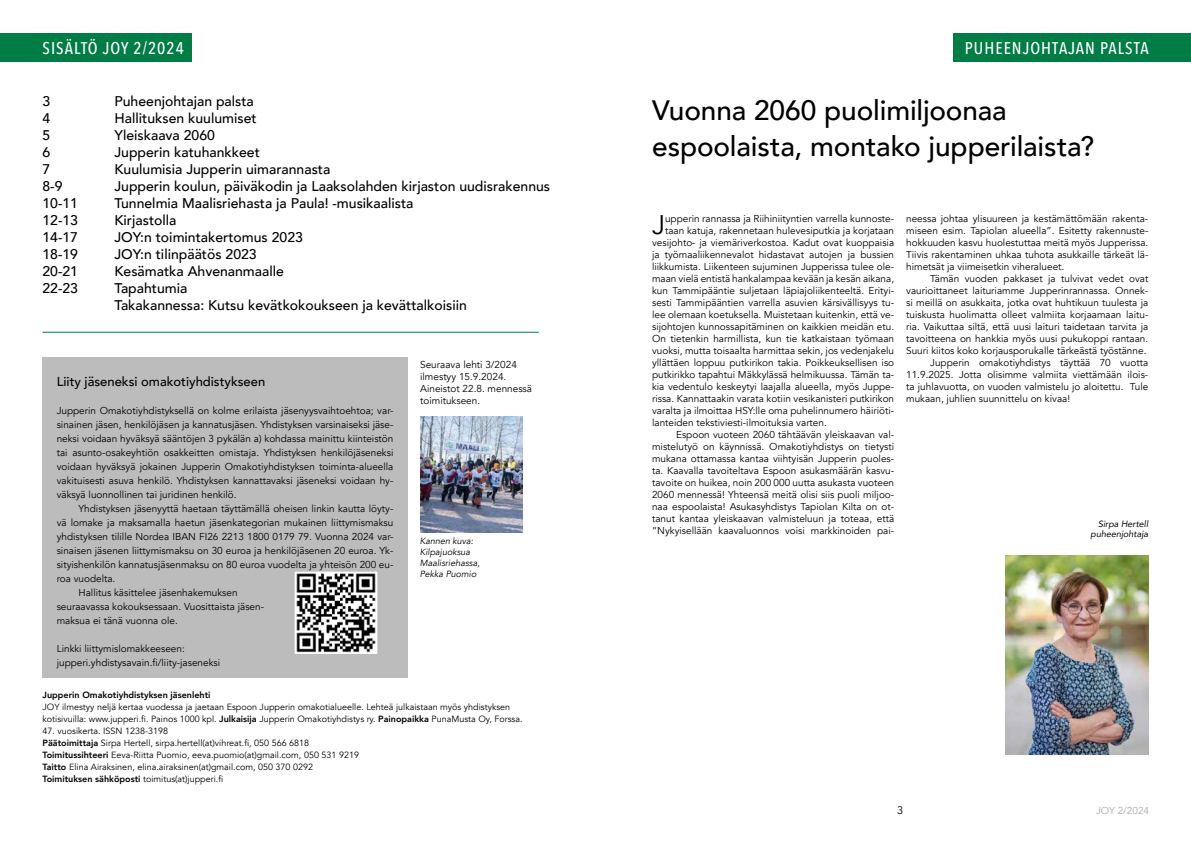
<style>
.page{position:relative;width:1191px;height:842px;background:#fff}
.page>*{position:absolute;margin:0;border:0;box-sizing:border-box;transform-origin:0 0}
.t1{font:500 28px/36px "Avenir";letter-spacing:-.005em;color:#000}
.t2{font:26.9px "Avenir";color:#000}
.t3{font:500 17px "Avenir Next Condensed";letter-spacing:.06em;color:#fff}
.t4{font:500 14px/17px "Avenir";color:#000}
.t5{font:500 13px "Avenir";color:#000}
.t6{font:11px "Avenir";color:#000}
.t7{font:10px/14px "Avenir";color:#000;text-align:justify}
.t8{font:10px "Avenir";color:#ada9a7}
.t9{font:9px/12px "Avenir";color:#000}
.t10{font:italic 9px/10.8px "Avenir";color:#000}
.t11{font:800 9px "Avenir";color:#000}
.t12{font:italic 9px/10.8px "Avenir";color:#000;text-align:right}
.s1{font-weight:800}
</style>
<div class="page">
<div style="left:953px;top:33px;width:238px;height:29px;background:#007c45"></div>
<div style="left:0;top:33px;width:191px;height:29px;background:#007c45"></div>
<div style="left:43px;top:358px;width:364px;height:320px;background:#bcbcbc"></div>
<hr style="left:43px;top:332px;width:496px;height:1px;background:#007c45">
<img style="left:295px;top:571px;width:83px;height:82px">
<img style="left:1005px;top:555px;width:144px;height:200px">
<img style="left:420px;top:417px;width:103px;height:116px">
<h3 class="t3" style="left:43px;top:38px;width:143px">SISÄLTÖ JOY 2/2024</h3>
<h3 class="t3" style="left:965px;top:38px;width:185px">PUHEENJOHTAJAN PALSTA</h3>
<h3 class="t4" style="left:43px;top:92px;width:9px">3</h3>
<h3 class="t4" style="left:115px;top:92px;width:141px">Puheenjohtajan palsta</h3>
<h3 class="t4" style="left:43px;top:109px;width:9px">4</h3>
<h3 class="t4" style="left:115px;top:109px;width:144px">Hallituksen kuulumiset</h3>
<h3 class="t4" style="left:43px;top:126px;width:9px">5</h3>
<h3 class="t4" style="left:115px;top:126px;width:102px">Yleiskaava 2060</h3>
<h3 class="t4" style="left:43px;top:143px;width:9px">6</h3>
<h3 class="t4" style="left:115px;top:143px;width:147px">Jupperin katuhankkeet</h3>
<h3 class="t4" style="left:43px;top:160px;width:9px">7</h3>
<h3 class="t4" style="left:115px;top:160px;width:217px">Kuulumisia Jupperin uimarannasta</h3>
<h3 class="t4" style="left:43px;top:177px;width:21px">8-9</h3>
<h3 class="t4" style="left:115px;top:177px;width:437px">Jupperin koulun, päiväkodin ja Laaksolahden kirjaston uudisrakennus</h3>
<h3 class="t4" style="left:43px;top:194px;width:37px">10-11</h3>
<h3 class="t4" style="left:115px;top:194px;width:300px">Tunnelmia Maalisriehasta ja Paula! -musikaalista</h3>
<h3 class="t4" style="left:43px;top:211px;width:37px">12-13</h3>
<h3 class="t4" style="left:115px;top:211px;width:63px">Kirjastolla</h3>
<h3 class="t4" style="left:43px;top:228px;width:37px">14-17</h3>
<h3 class="t4" style="left:115px;top:228px;width:190px">JOY:n toimintakertomus 2023</h3>
<h3 class="t4" style="left:43px;top:245px;width:37px">18-19</h3>
<h3 class="t4" style="left:115px;top:245px;width:144px">JOY:n tilinpäätös 2023</h3>
<h3 class="t4" style="left:43px;top:262px;width:37px">20-21</h3>
<h3 class="t4" style="left:114px;top:262px;width:171px">Kesämatka Ahvenanmaalle</h3>
<h3 class="t4" style="left:43px;top:279px;width:37px">22-23</h3>
<h3 class="t4" style="left:115px;top:279px;width:354px">Tapahtumia<br>Takakannessa: Kutsu kevätkokoukseen ja kevättalkoisiin</h3>
<h3 class="t5" style="left:57px;top:370px;width:210px">Liity jäseneksi omakotiyhdistykseen</h3>
<p class="t7" style="left:57px;top:403px;width:338px">Jupperin Omakotiyhdistyksellä on kolme erilaista jäsenyysvaihtoehtoa; var&shy;sinainen jäsen, henkilöjäsen ja kannatusjäsen. Yhdistyksen varsinaiseksi jäse&shy;neksi voidaan hyväksyä sääntöjen 3 pykälän a) kohdassa mainittu kiinteistön tai asunto-osakeyhtiön osakkeitten omistaja. Yhdistyksen henkilöjäseneksi voidaan hyväksyä jokainen Jupperin Omakotiyhdistyksen toiminta-alueella vakituisesti asuva henkilö. Yhdistyksen kannattavaksi jäseneksi voidaan hy&shy;väksyä luonnollinen tai juridinen henkilö.</p>
<p class="t7" style="left:79px;top:501px;width:316px">Yhdistyksen jäsenyyttä haetaan täyttämällä oheisen linkin kautta löyty-</p>
<p class="t7" style="left:57px;top:515px;width:338px">vä lomake ja maksamalla haetun jäsenkategorian mukainen liittymismaksu</p>
<p class="t7" style="left:57px;top:529px;width:338px">yhdistyksen tilille Nordea IBAN FI26 2213 1800 0179 79. Vuonna 2024 var-</p>
<p class="t7" style="left:57px;top:543px;width:338px">sinaisen jäsenen liittymismaksu on 30 euroa ja henkilöjäsenen 20 euroa. Yk-</p>
<p class="t7" style="left:57px;top:557px;width:338px">sityishenkilön kannatusjäsenmaksu on 80 euroa vuodelta ja yhteisön 200 eu-</p>
<p class="t7" style="left:57px;top:571px;width:60px">roa vuodelta.</p>
<p class="t7" style="left:79px;top:585px;width:161px">Hallitus käsittelee jäsenhakemuksen</p>
<p class="t7" style="left:57px;top:599px;width:209px">seuraavassa kokouksessaan. Vuosittaista jäsen-</p>
<p class="t7" style="left:57px;top:613px;width:123px">maksua ei tänä vuonna ole.</p>
<p class="t7" style="left:57px;top:641px;width:165px">Linkki liittymislomakkeeseen: jupperi.yhdistysavain.fi/liity-jaseneksi</p>
<p class="t7" style="left:420px;top:358px;width:113px;line-height:12px;text-align:left">Seuraava lehti 3/2024 ilmestyy 15.9.2024.<br>Aineistot 22.8. mennessä toimitukseen.</p>
<p class="t10" style="left:420px;top:536px;width:62px">Kannen kuva:<br>Kilpajuoksua<br>Maalisriehassa,<br>Pekka Puomio</p>
<p class="t11" style="left:43px;top:688px;width:170px">Jupperin Omakotiyhdistyksen jäsenlehti</p>
<p class="t9" style="left:43px;top:701px;width:481px">JOY ilmestyy neljä kertaa vuodessa ja jaetaan Espoon Jupperin omakotialueelle. Lehteä julkaistaan myös yhdistyksen kotisivuilla: www.jupperi.fi. Painos 1000 kpl. <span class="s1">Julkaisija</span> Jupperin Omakotiyhdistys ry. <span class="s1">Painopaikka</span> PunaMusta Oy, Forssa.</p>
<p class="t9" style="left:43px;top:725px;width:318px">47. vuosikerta. ISSN 1238-3198<br><span class="s1">Päätoimittaja</span> Sirpa Hertell, sirpa.hertell(at)vihreat.fi, 050 566 6818<br><span class="s1">Toimitussihteeri</span> Eeva-Riitta Puomio, eeva.puomio(at)gmail.com, 050 531 9219<br><span class="s1">Taitto</span> Elina Airaksinen, elina.airaksinen(at)gmail.com, 050 370 0292<br><span class="s1">Toimituksen sähköposti</span> toimitus(at)jupperi.fi</p>
<h1 class="t1" style="left:652px;top:91px;width:443px">Vuonna 2060 puolimiljoonaa espoolaista, montako jupperilaista?</h1>
<h2 class="t2" style="left:652px;top:209px;width:14px">J</h2>
<p class="t7" style="left:665px;top:212px;width:231px">upperin rannassa ja Riihiniityntien varrella kunnoste-</p>
<p class="t7" style="left:665px;top:224px;width:231px">taan katuja, rakennetaan hulevesiputkia ja korjataan</p>
<p class="t7" style="left:652px;top:236px;width:244px">vesijohto- ja viemäriverkostoa. Kadut ovat kuoppaisia</p>
<p class="t7" style="left:652px;top:248px;width:244px">ja työmaaliikennevalot hidastavat autojen ja bussien</p>
<p class="t7" style="left:652px;top:260px;width:244px">liikkumista. Liikenteen sujuminen Jupperissa tulee ole-</p>
<p class="t7" style="left:652px;top:272px;width:244px">maan vielä entistä hankalampaa kevään ja kesän aikana,</p>
<p class="t7" style="left:652px;top:284px;width:244px">kun Tammipääntie suljetaan läpiajoliikenteeltä. Erityi-</p>
<p class="t7" style="left:652px;top:296px;width:244px">sesti Tammipääntien varrella asuvien kärsivällisyys tu-</p>
<p class="t7" style="left:652px;top:308px;width:244px">lee olemaan koetuksella. Muistetaan kuitenkin, että ve-</p>
<p class="t7" style="left:652px;top:320px;width:244px">sijohtojen kunnossapitäminen on kaikkien meidän etu.</p>
<p class="t7" style="left:652px;top:332px;width:244px">On tietenkin harmillista, kun tie katkaistaan työmaan</p>
<p class="t7" style="left:652px;top:344px;width:244px">vuoksi, mutta toisaalta harmittaa sekin, jos vedenjakelu</p>
<p class="t7" style="left:652px;top:356px;width:244px">yllättäen loppuu putkirikon takia. Poikkeuksellisen iso</p>
<p class="t7" style="left:652px;top:368px;width:244px">putkirikko tapahtui Mäkkylässä helmikuussa. Tämän ta-</p>
<p class="t7" style="left:652px;top:380px;width:244px">kia vedentulo keskeytyi laajalla alueella, myös Juppe-</p>
<p class="t7" style="left:652px;top:392px;width:244px">rissa. Kannattaakin varata kotiin vesikanisteri putkirikon</p>
<p class="t7" style="left:652px;top:404px;width:244px">varalta ja ilmoittaa HSY:lle oma puhelinnumero häiriöti-</p>
<p class="t7" style="left:652px;top:416px;width:176px">lanteiden tekstiviesti-ilmoituksia varten.</p>
<p class="t7" style="left:676px;top:428px;width:220px">Espoon vuoteen 2060 tähtäävän yleiskaavan val-</p>
<p class="t7" style="left:652px;top:440px;width:244px">mistelutyö on käynnissä. Omakotiyhdistys on tietysti</p>
<p class="t7" style="left:652px;top:452px;width:244px">mukana ottamassa kantaa viihtyisän Jupperin puoles-</p>
<p class="t7" style="left:652px;top:464px;width:244px">ta. Kaavalla tavoiteltava Espoon asukasmäärän kasvu-</p>
<p class="t7" style="left:652px;top:476px;width:244px">tavoite on huikea, noin 200 000 uutta asukasta vuoteen</p>
<p class="t7" style="left:652px;top:488px;width:244px">2060 mennessä! Yhteensä meitä olisi siis puoli miljoo-</p>
<p class="t7" style="left:652px;top:500px;width:244px">naa espoolaista! Asukasyhdistys Tapiolan Kilta on ot-</p>
<p class="t7" style="left:652px;top:512px;width:244px">tanut kantaa yleiskaavan valmisteluun ja toteaa, että</p>
<p class="t7" style="left:652px;top:524px;width:244px">”Nykyisellään kaavaluonnos voisi markkinoiden pai-</p>
<p class="t7" style="left:906px;top:213px;width:244px;line-height:12px">neessa johtaa ylisuureen ja kestämättömään rakenta&shy;miseen esim. Tapiolan alueella”. Esitetty rakennuste&shy;hokkuuden kasvu huolestuttaa meitä myös Jupperissa.<br>Tiivis rakentaminen uhkaa tuhota asukkaille tärkeät lä&shy;himetsät ja viimeisetkin viheralueet.</p>
<p class="t7" style="left:930px;top:272px;width:220px">Tämän vuoden pakkaset ja tulvivat vedet ovat</p>
<p class="t7" style="left:906px;top:284px;width:244px">vaurioittaneet laituriamme Jupperinrannassa. Onnek-</p>
<p class="t7" style="left:906px;top:296px;width:244px">si meillä on asukkaita, jotka ovat huhtikuun tuulesta ja</p>
<p class="t7" style="left:906px;top:308px;width:244px">tuiskusta huolimatta olleet valmiita korjaamaan laitu-</p>
<p class="t7" style="left:906px;top:320px;width:244px">ria. Vaikuttaa siltä, että uusi laituri taidetaan tarvita ja</p>
<p class="t7" style="left:906px;top:332px;width:244px">tavoitteena on hankkia myös uusi pukukoppi rantaan.</p>
<p class="t7" style="left:906px;top:344px;width:242px">Suuri kiitos koko korjausporukalle tärkeästä työstänne.</p>
<p class="t7" style="left:930px;top:356px;width:220px">Jupperin omakotiyhdistys täyttää 70 vuotta</p>
<p class="t7" style="left:906px;top:368px;width:244px">11.9.2025. Jotta olisimme valmiita viettämään ilois-</p>
<p class="t7" style="left:906px;top:380px;width:244px">ta juhlavuotta, on vuoden valmistelu jo aloitettu. Tule</p>
<p class="t7" style="left:906px;top:392px;width:165px">mukaan, juhlien suunnittelu on kivaa!</p>
<p class="t12" style="left:1090px;top:518px;width:59px">Sirpa Hertell puheenjohtaja</p>
<p class="t6" style="left:897px;top:803px;width:8px">3</p>
<p class="t8" style="left:1096px;top:805px;width:55px">JOY 2/2024</p>
</div>
